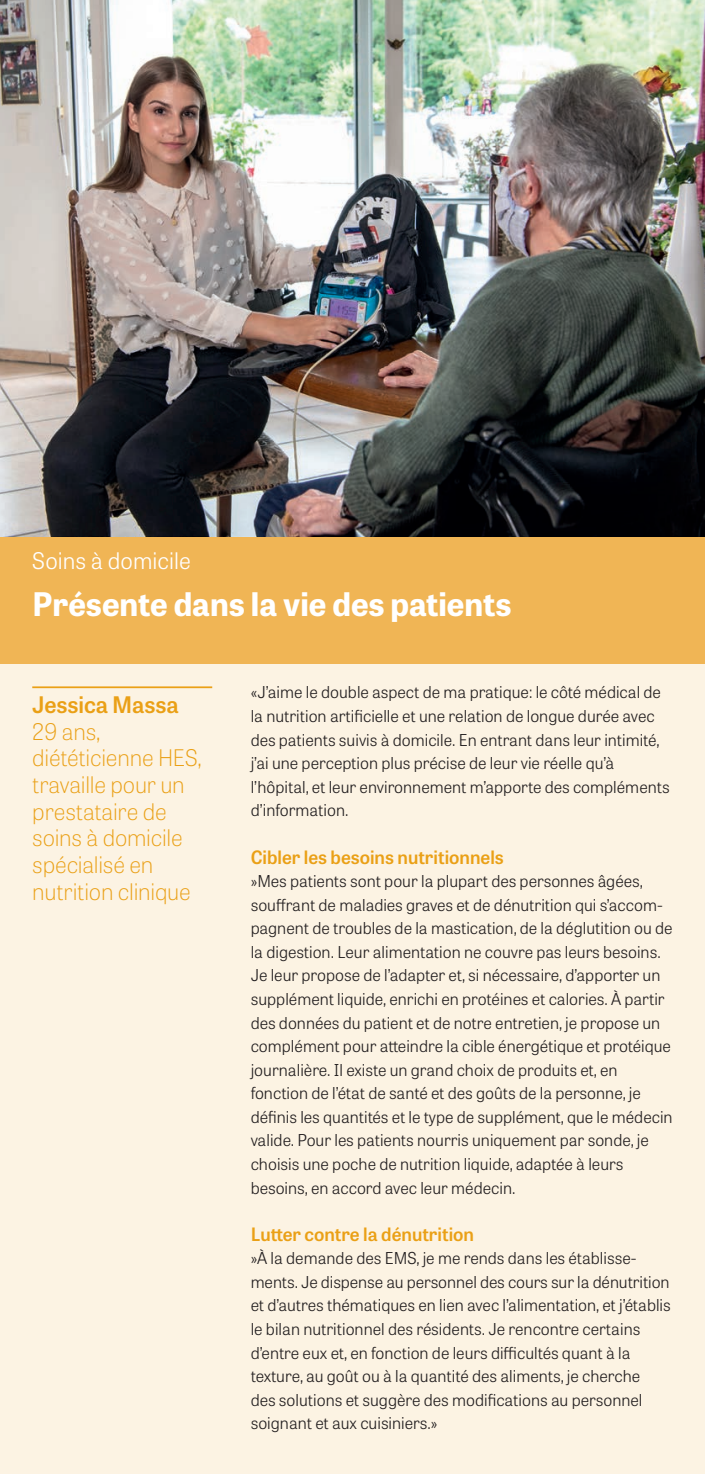
<style>
.page{position:relative;width:705px;height:1474px;background:#fff}
.page>*{position:absolute;margin:0;border:0;box-sizing:border-box;transform-origin:0 0}
.t1{font:700 32.38px "Tablet Gothic";color:#fff}
.t2{font:100 22.75px/26.6px "Tablet Gothic";letter-spacing:-.01em;color:#eaa016}
.t3{font:300 22.75px "Tablet Gothic";color:#fff}
.t4{font:600 22.75px "Tablet Gothic";letter-spacing:-.005em;color:#eaa016}
.t5{font:600 18.38px "Tablet Gothic";color:#eaa016}
.t6{font:300 16.28px/23.6px "Tablet Gothic";color:#231f20}
</style>
<div class="page">
<div style="left:0;top:22px;width:704px;height:1451px;background:#fcf3e3"></div>
<div style="left:0;top:530px;width:704px;height:133px;background:#f0b555"></div>
<img style="left:0;top:0;width:704px;height:536px">
<hr style="left:32px;top:686px;width:180px;height:2px;background:#eaa016">
<h2 class="t3" style="left:32px;top:546px;width:160px">Soins à domicile</h2>
<h1 class="t1" style="left:32px;top:581px;width:480px">Présente dans la vie des patients</h1>
<h2 class="t4" style="left:32px;top:688px;width:148px">Jessica Massa</h2>
<h2 class="t2" style="left:32px;top:717px;width:171px">29 ans, diététicienne HES, travaille pour un prestataire de soins à domicile spécialisé en nutrition clinique</h2>
<p class="t6" style="left:251px;top:680px;width:420px">«J’aime le double aspect de ma pratique: le côté médical de la nutrition artificielle et une relation de longue durée avec des patients suivis à domicile. En entrant dans leur intimité, j’ai une perception plus précise de leur vie réelle qu’à l’hôpital, et leur environnement m’apporte des compléments d’information.</p>
<p class="t5" style="left:251px;top:843px;width:254px">Cibler les besoins nutritionnels</p>
<p class="t6" style="left:251px;top:868px;width:423px">»Mes patients sont pour la plupart des personnes âgées, souffrant de maladies graves et de dénutrition qui s’accom&shy;pagnent de troubles de la mastication, de la déglutition ou de la digestion. Leur alimentation ne couvre pas leurs besoins.<br>Je leur propose de l’adapter et, si nécessaire, d’apporter un supplément liquide, enrichi en protéines et calories. À partir des données du patient et de notre entretien, je propose un complément pour atteindre la cible énergétique et protéique journalière. Il existe un grand choix de produits et, en fonction de l’état de santé et des goûts de la personne, je définis les quantités et le type de supplément, que le médecin valide. Pour les patients nourris uniquement par sonde, je choisis une poche de nutrition liquide, adaptée à leurs besoins, en accord avec leur médecin.</p>
<p class="t5" style="left:251px;top:1220px;width:225px">Lutter contre la dénutrition</p>
<p class="t6" style="left:251px;top:1245px;width:421px">»À la demande des EMS, je me rends dans les établisse&shy;ments. Je dispense au personnel des cours sur la dénutrition et d’autres thématiques en lien avec l’alimentation, et j’établis le bilan nutritionnel des résidents. Je rencontre certains d’entre eux et, en fonction de leurs difficultés quant à la texture, au goût ou à la quantité des aliments, je cherche<br>des solutions et suggère des modifications au personnel soignant et aux cuisiniers.»</p>
</div>
